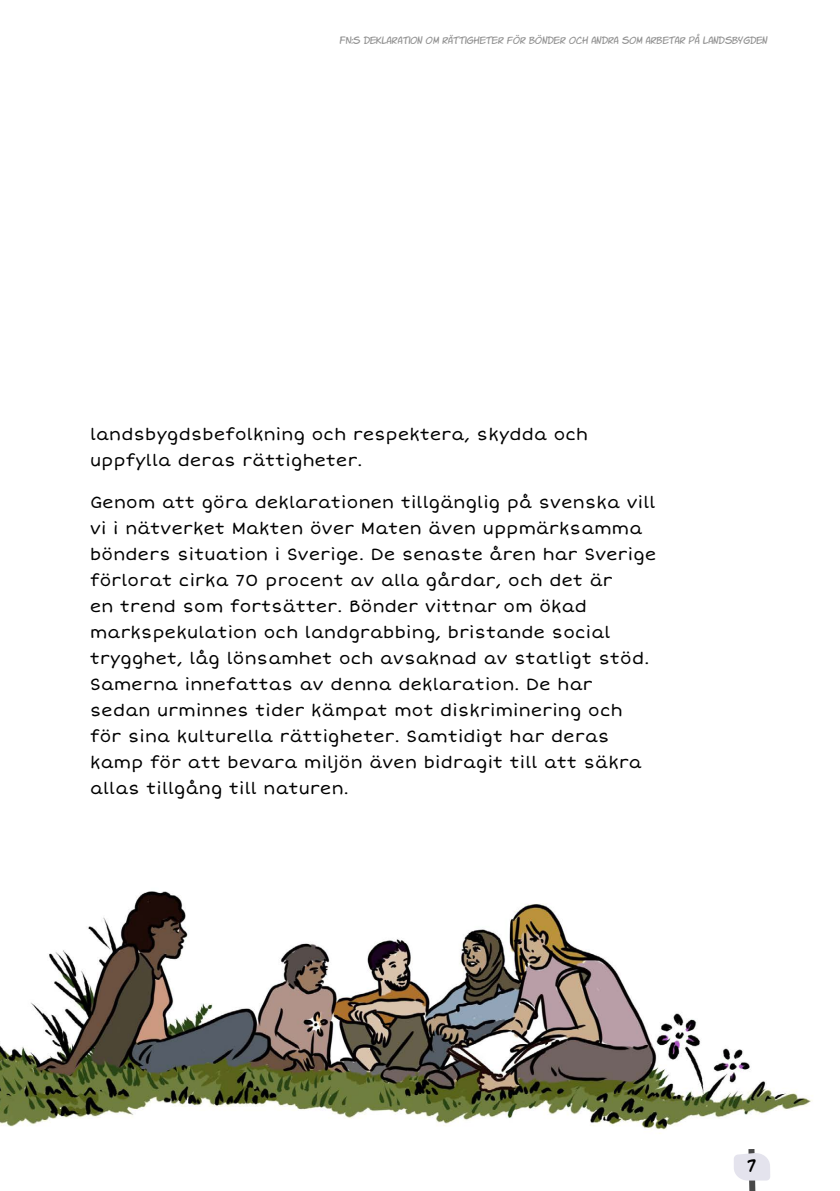
<style>
.page{position:relative;width:840px;height:1191px;background:#fff}
.page>*{position:absolute;margin:0;border:0;box-sizing:border-box;transform-origin:0 0}
.t1{font:17px/26px "Short Stack";letter-spacing:.02em;color:#000}
.t2{font:16px "Komika Jam";color:#000}
.t3{font:10px "Komika Slim";color:#939393}
</style>
<div class="page">
<svg style="left:734px;top:1149px;width:35px;height:42px"></svg>
<img style="left:0;top:891px;width:813px;height:243px">
<p class="t3" style="left:339px;top:34px;width:429px">FN:S DEKLARATION OM RÄTTIGHETER FÖR BÖNDER OCH ANDRA SOM ARBETAR PÅ LANDSBYGDEN</p>
<p class="t1" style="left:90px;top:421px;width:499px">landsbygdsbefolkning och respektera, skydda och uppfylla deras rättigheter.</p>
<p class="t1" style="left:90px;top:489px;width:567px">Genom att göra deklarationen tillgänglig på svenska vill vi i nätverket Makten över Maten även uppmärksamma bönders situation i Sverige. De senaste åren har Sverige förlorat cirka 70 procent av alla gårdar, och det är<br>en trend som fortsätter. Bönder vittnar om ökad markspekulation och landgrabbing, bristande social trygghet, låg lönsamhet och avsaknad av statligt stöd.<br>Samerna innefattas av denna deklaration. De har sedan urminnes tider kämpat mot diskriminering och för sina kulturella rättigheter. Samtidigt har deras kamp för att bevara miljön även bidragit till att säkra allas tillgång till naturen.</p>
<p class="t2" style="left:747px;top:1153px;width:10px">7</p>
</div>
